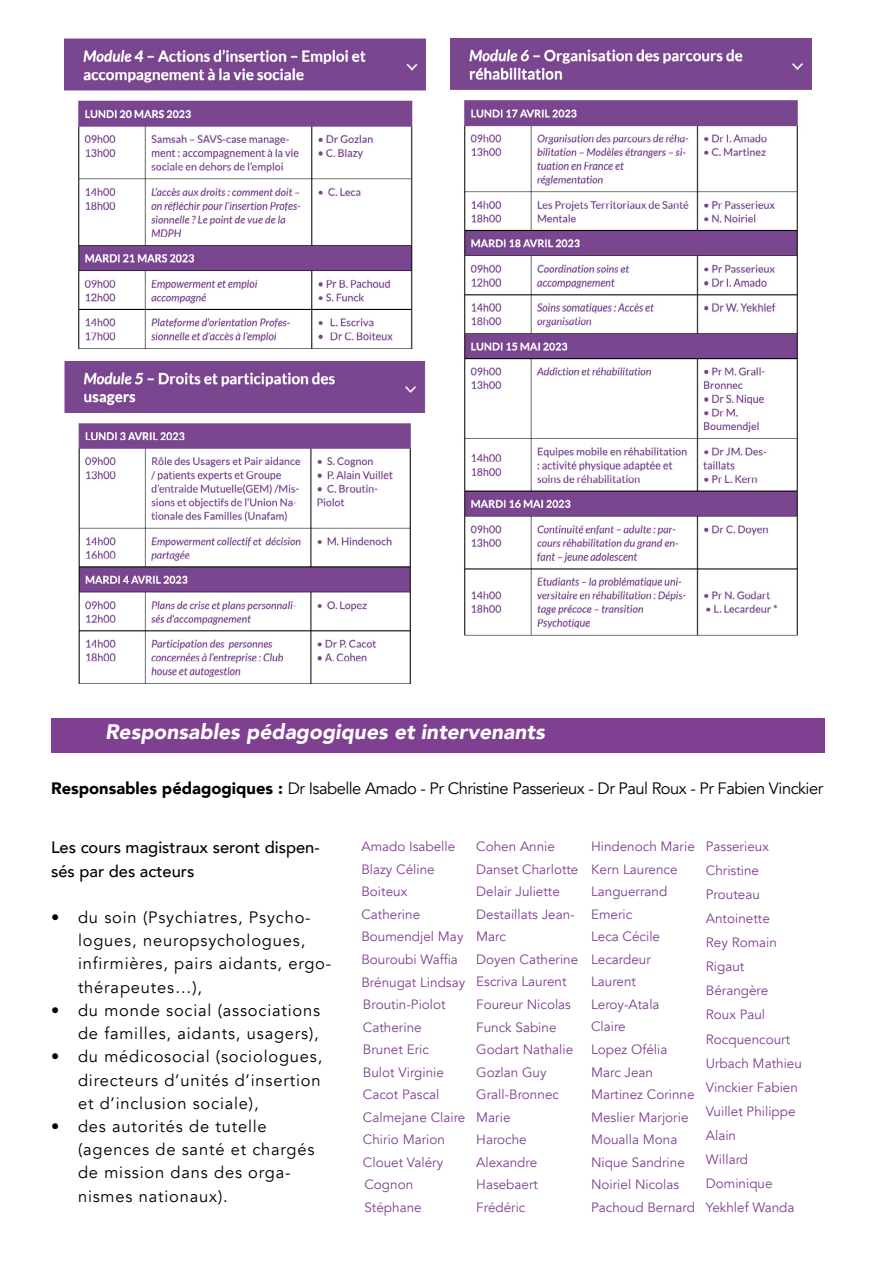
<style>
.page{position:relative;width:893px;height:1263px;background:#fff}
.page>*{position:absolute;margin:0;border:0;box-sizing:border-box;transform-origin:0 0}
.t1{font:italic 900 21px "Avenir";color:#fff}
.t2{font:16.5px/23.2px "Avenir";letter-spacing:.05em;color:#000}
.t3{font:16.5px "Avenir";letter-spacing:-.03em;color:#000}
.t4{font:500 16.5px/23.2px "Avenir";color:#000}
.t5{font:13.5px/22.5px "Avenir";color:#804091}
.s1{font-weight:900}
</style>
<div class="page">
<div style="left:51px;top:718px;width:774px;height:34px;background:#804091"></div>
<img style="left:65px;top:38px;width:360px;height:311px">
<img style="left:65px;top:362px;width:360px;height:322px">
<img style="left:451px;top:38px;width:360px;height:597px">
<h1 class="t1" style="left:105px;top:715px;width:441px">Responsables pédagogiques et intervenants</h1>
<p class="t3" style="left:51px;top:779px;width:774px"><span class="s1">Responsables pédagogiques :</span> Dr Isabelle Amado - Pr Christine Passerieux - Dr Paul Roux - Pr Fabien Vinckier</p>
<p class="t4" style="left:51px;top:835px;width:270px">Les cours magistraux seront dispen&shy;sés par des acteurs</p>
<p class="t2" style="left:78px;top:906px;width:255px;text-indent:-27px">• du soin (Psychiatres, Psycho&shy;logues, neuropsychologues, infirmières, pairs aidants, ergo&shy;thérapeutes…),</p>
<p class="t2" style="left:51px;top:999px;width:271px;text-align:right">• du monde social (associations de familles, aidants, usagers),</p>
<p class="t2" style="left:78px;top:1045px;width:246px;text-align:justify;text-indent:-27px">• du médicosocial (sociologues, directeurs d’unités d’insertion et d’inclusion sociale),</p>
<p class="t2" style="left:78px;top:1115px;width:238px;text-indent:-27px">• des autorités de tutelle (agences de santé et chargés de mission dans des orga&shy;nismes nationaux).</p>
<p class="t5" style="left:361px;top:836px;width:106px">Amado Isabelle<br>Blazy Céline<br>Boiteux<br>Catherine<br>Boumendjel May<br>Bouroubi Waffia<br>Brénugat Lindsay<br>Broutin-Piolot<br>Catherine<br>Brunet Eric<br>Bulot Virginie<br>Cacot Pascal<br>Calmejane Claire<br>Chirio Marion<br>Clouet Valéry<br>Cognon<br>Stéphane</p>
<p class="t5" style="left:476px;top:836px;width:104px">Cohen Annie<br>Danset Charlotte<br>Delair Juliette<br>Destaillats Jean-<br>Marc<br>Doyen Catherine<br>Escriva Laurent<br>Foureur Nicolas<br>Funck Sabine<br>Godart Nathalie<br>Gozlan Guy<br>Grall-Bronnec<br>Marie<br>Haroche<br>Alexandre<br>Hasebaert<br>Frédéric</p>
<p class="t5" style="left:591px;top:836px;width:106px">Hindenoch Marie<br>Kern Laurence<br>Languerrand<br>Emeric<br>Leca Cécile<br>Lecardeur<br>Laurent<br>Leroy-Atala<br>Claire<br>Lopez Ofélia<br>Marc Jean<br>Martinez Corinne<br>Meslier Marjorie<br>Moualla Mona<br>Nique Sandrine<br>Noiriel Nicolas<br>Pachoud Bernard</p>
<p class="t5" style="left:706px;top:835px;width:98px;line-height:24px">Passerieux<br>Christine<br>Prouteau<br>Antoinette<br>Rey Romain<br>Rigaut<br>Bérangère<br>Roux Paul<br>Rocquencourt<br>Urbach Mathieu<br>Vinckier Fabien<br>Vuillet Philippe<br>Alain<br>Willard<br>Dominique<br>Yekhlef Wanda</p>
</div>
